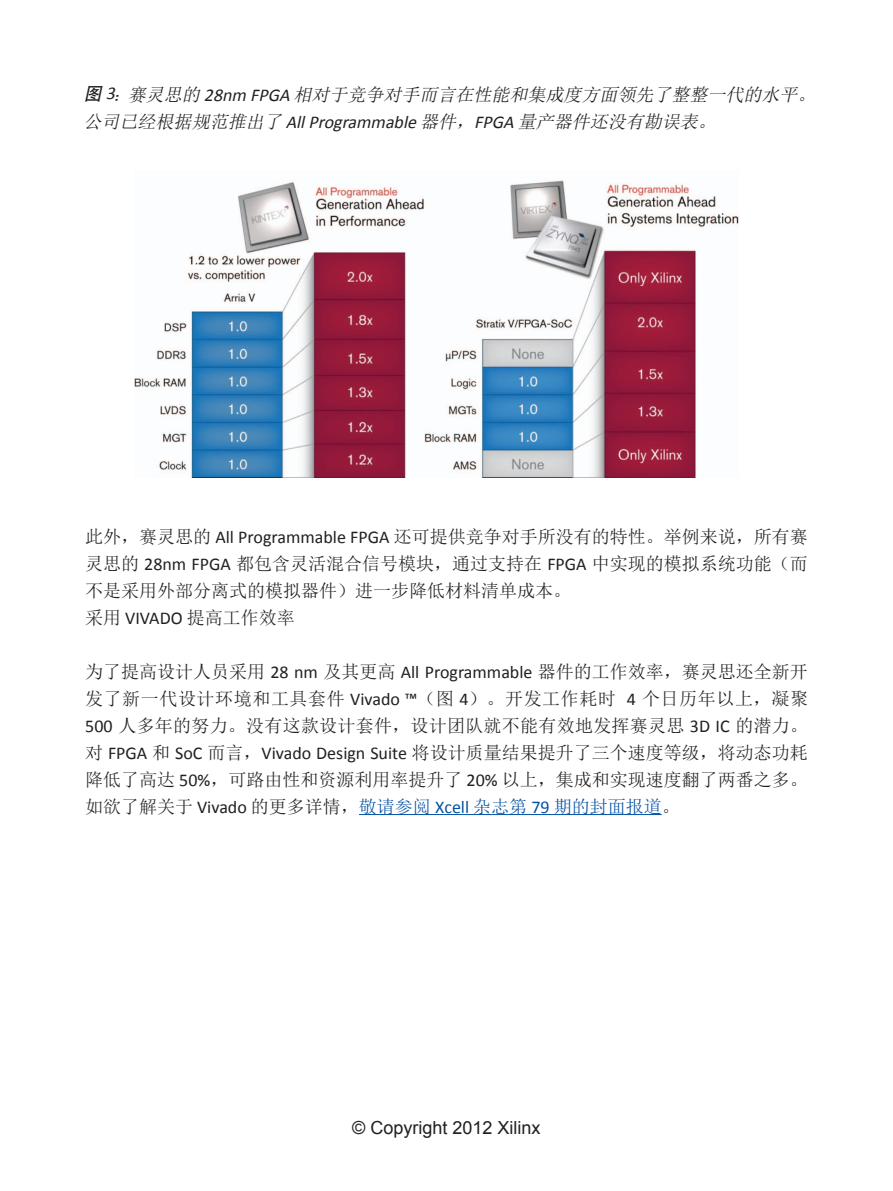
<style>
.page{position:relative;width:893px;height:1191px;background:#fff}
.page>*{position:absolute;margin:0;border:0;box-sizing:border-box;transform-origin:0 0}
.t1{font:18px/27px "Sim Sun";color:#231f20}
.t2{font:italic 18px/27px "Sim Sun";color:#231f20}
.t3{font:18px "Arial";color:#231f20}
.s1{font-family:"H Yb 1 gj"}
.s2{font-family:"Calibri"}
.s3{color:#0551a4}
.s4{font-family:"Calibri";color:#0551a4}
</style>
<div class="page">
<img style="left:134px;top:180px;width:605px;height:298px">
<hr style="left:359px;top:814px;width:303px;height:1px;background:#0551a4">
<p class="t2" style="left:84px;top:81px;width:737px"><span class="s1">图</span> <span class="s2">3</span><span class="s1">：</span>赛灵思的 <span class="s2">28nm FPGA</span> 相对于竞争对手而言在性能和集成度方面领先了整整一代的水平。公司已经根据规范推出了 <span class="s2">All Programmable</span> 器件，<span class="s2">FPGA</span> 量产器件还没有勘误表。</p>
<p class="t1" style="left:85px;top:523px;width:724px">此外，赛灵思的 <span class="s2">All Programmable FPGA</span> 还可提供竞争对手所没有的特性。举例来说，所有赛灵思的 <span class="s2">28nm FPGA</span> 都包含灵活混合信号模块，通过支持在 <span class="s2">FPGA</span> 中实现的模拟系统功能（而不是采用外部分离式的模拟器件）进一步降低材料清单成本。<br>采用 <span class="s2">VIVADO</span> 提高工作效率</p>
<p class="t1" style="left:85px;top:658px;width:725px;text-align:justify">为了提高设计人员采用 <span class="s2">28 nm</span> 及其更高 <span class="s2">All Programmable</span> 器件的工作效率，赛灵思还全新开发了新一代设计环境和工具套件 <span class="s2">Vivado ™</span>（图 <span class="s2">4</span>）。开发工作耗时 <span class="s2">4</span> 个日历年以上，凝聚<span class="s2">500</span> 人多年的努力。没有这款设计套件，设计团队就不能有效地发挥赛灵思 <span class="s2">3D IC</span> 的潜力。对 <span class="s2">FPGA</span> 和 <span class="s2">SoC</span> 而言，<span class="s2">Vivado Design Suite</span> 将设计质量结果提升了三个速度等级，将动态功耗降低了高达 <span class="s2">50%</span>，可路由性和资源利用率提升了 <span class="s2">20%</span> 以上，集成和实现速度翻了两番之多。如欲了解关于 <span class="s2">Vivado</span> 的更多详情，<span class="s3">敬请参阅</span> <span class="s4">Xcell</span> <span class="s3">杂志第</span> <span class="s4">79</span> <span class="s3">期的封面报道</span>。</p>
<p class="t3" style="left:352px;top:1116px;width:190px">© Copyright 2012 Xilinx</p>
</div>
